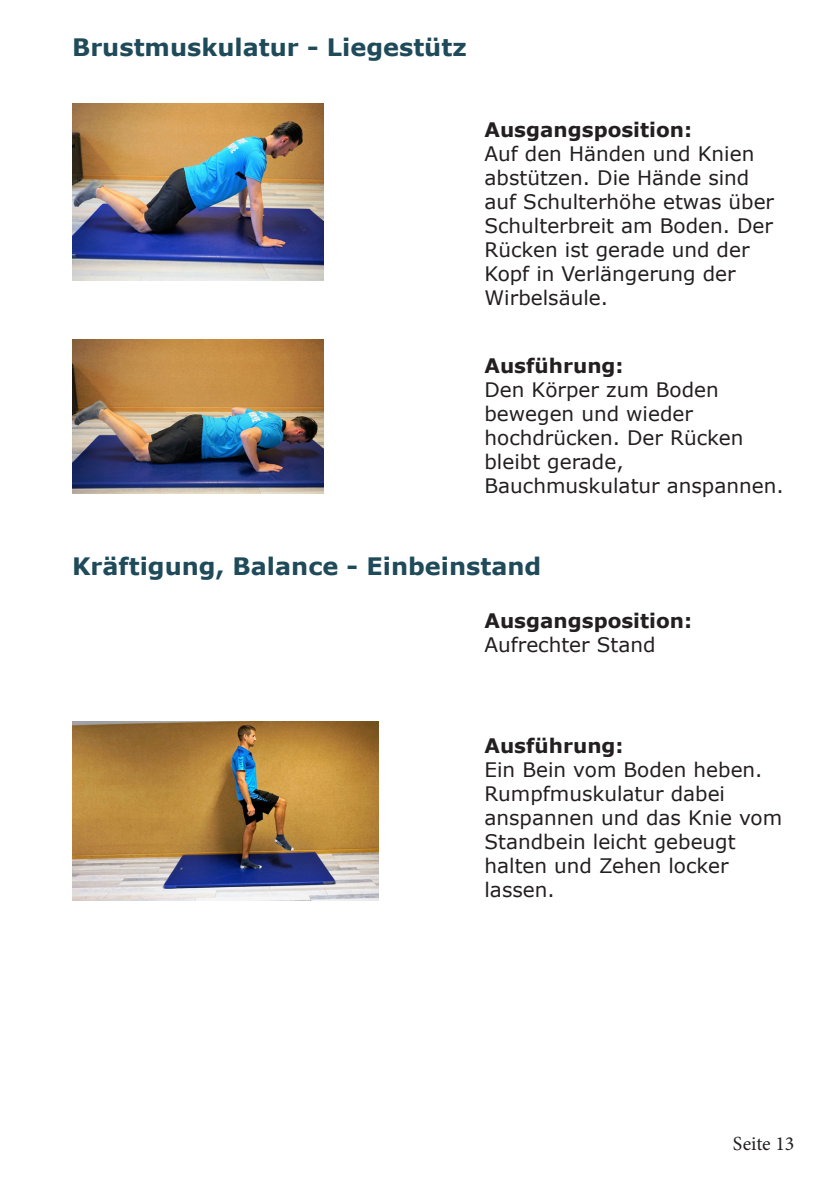
<style>
.page{position:relative;width:840px;height:1191px;background:#fff}
.page>*{position:absolute;margin:0;border:0;box-sizing:border-box;transform-origin:0 0}
.t1{font:700 24px "Verdana";color:#1e4a59}
.t2{font:20px/24px "Verdana";color:#231f20}
.t3{font:700 20px "Verdana";color:#231f20}
.t4{font:20px "Minion Pro";color:#231f20}
</style>
<div class="page">
<img style="left:72px;top:103px;width:251px;height:177px">
<img style="left:72px;top:339px;width:251px;height:154px">
<img style="left:72px;top:721px;width:306px;height:179px">
<p class="t1" style="left:72px;top:30px;width:396px">Brustmuskulatur - Liegestütz</p>
<p class="t3" style="left:484px;top:116px;width:209px">Ausgangsposition:</p>
<p class="t2" style="left:484px;top:142px;width:291px">Auf den Händen und Knien abstützen. Die Hände sind auf Schulterhöhe etwas über<br>Schulterbreit am Boden. Der<br>Rücken ist gerade und der<br>Kopf in Verlängerung der<br>Wirbelsäule.</p>
<p class="t3" style="left:484px;top:352px;width:140px">Ausführung:</p>
<p class="t2" style="left:484px;top:378px;width:300px">Den Körper zum Boden bewegen und wieder hochdrücken. Der Rücken bleibt gerade,<br>Bauchmuskulatur anspannen.</p>
<p class="t1" style="left:72px;top:549px;width:470px">Kräftigung, Balance - Einbeinstand</p>
<p class="t3" style="left:484px;top:606px;width:209px">Ausgangsposition:</p>
<p class="t2" style="left:484px;top:632px;width:172px">Aufrechter Stand</p>
<p class="t3" style="left:484px;top:731px;width:140px">Ausführung:</p>
<p class="t2" style="left:484px;top:757px;width:299px">Ein Bein vom Boden heben.<br>Rumpfmuskulatur dabei anspannen und das Knie vom<br>Standbein leicht gebeugt halten und Zehen locker lassen.</p>
<p class="t4" style="left:732px;top:1130px;width:63px">Seite 13</p>
</div>
